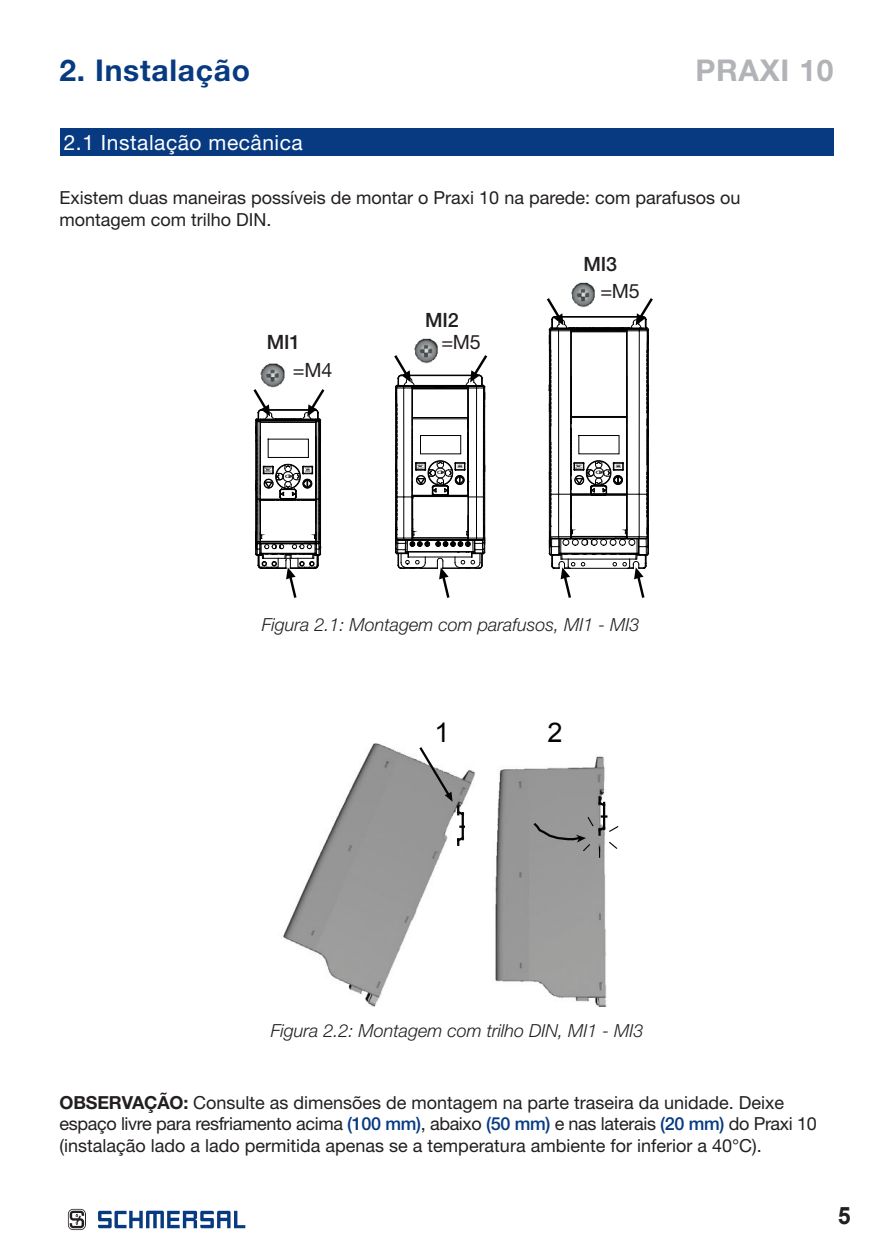
<style>
.page{position:relative;width:893px;height:1259px;background:#fff}
.page>*{position:absolute;margin:0;border:0;box-sizing:border-box;transform-origin:0 0}
.t1{font:700 30px "Helvetica Neue LT Std";letter-spacing:.025em;color:#083a82}
.t2{font:700 30px "Helvetica Neue LT Std";letter-spacing:.025em;color:#b2b3b7}
.t3{font:27px "Arial";color:#040503}
.t4{font:700 24px "Arial";color:#231f20}
.t5{font:21px "Helvetica Neue LT Std";letter-spacing:.025em;color:#fff}
.t6{font:500 19.8px "Helvetica Neue LT Std";letter-spacing:-.01em;color:#231f20}
.t7{font:19.8px "Helvetica Neue LT Std";color:#231f20}
.t8{font:18px/21.6px "Helvetica Neue LT Std";color:#231f20}
.t9{font:italic 300 18px "Helvetica Neue LT Std";color:#231f20}
.t10{font:4.5px "Arial";color:#000001;scale:2.03 1}
.s1{font-weight:700}
.s2{font-weight:500;color:#083a82}
</style>
<div class="page">
<svg style="left:68px;top:1209px;width:18px;height:21px"></svg>
<svg style="left:98px;top:1210px;width:147px;height:18px"></svg>
<div style="left:60px;top:128px;width:773px;height:27px;background:#083a82"></div>
<img style="left:571px;top:282px;width:24px;height:14px">
<img style="left:260px;top:363px;width:25px;height:24px">
<img style="left:414px;top:338px;width:24px;height:15px">
<svg style="left:253px;top:387px;width:72px;height:211px"></svg>
<div style="left:268px;top:439px;width:41px;height:19px;border:1px solid #000001"></div>
<svg style="left:394px;top:353px;width:94px;height:245px"></svg>
<div style="left:420px;top:435px;width:41px;height:19px;border:1px solid #000001"></div>
<svg style="left:547px;top:296px;width:106px;height:302px"></svg>
<div style="left:579px;top:435px;width:40px;height:19px;border:1px solid #000001"></div>
<img style="left:495px;top:756px;width:112px;height:250px">
<img style="left:283px;top:743px;width:192px;height:263px">
<svg style="left:596px;top:797px;width:11px;height:11px"></svg>
<hr style="left:603px;top:803px;width:2px;height:26px;background:#040503">
<hr style="left:462px;top:813px;width:2px;height:26px;background:#040503">
<svg style="left:455px;top:835px;width:11px;height:10px"></svg>
<svg style="left:418px;top:745px;width:48px;height:72px"></svg>
<svg style="left:532px;top:815px;width:87px;height:42px"></svg>
<h1 class="t1" style="left:60px;top:59px;width:192px">2. Instalação</h1>
<h1 class="t2" style="left:695px;top:59px;width:140px">PRAXI 10</h1>
<p class="t5" style="left:64px;top:134px;width:241px">2.1 Instalação mecânica</p>
<p class="t8" style="left:60px;top:189px;width:682px">Existem duas maneiras possíveis de montar o Praxi 10 na parede: com parafusos ou montagem com trilho DIN.</p>
<p class="t6" style="left:583px;top:257px;width:35px">MI3</p>
<p class="t6" style="left:267px;top:335px;width:35px">MI1</p>
<p class="t7" style="left:293px;top:362px;width:41px">=M4</p>
<p class="t10" style="left:285px;top:475px;width:6px">OK</p>
<p class="t6" style="left:425px;top:312px;width:35px">MI2</p>
<p class="t7" style="left:441px;top:335px;width:41px">=M5</p>
<p class="t7" style="left:600px;top:284px;width:41px">=M5</p>
<p class="t10" style="left:437px;top:471px;width:6px">OK</p>
<p class="t10" style="left:595px;top:471px;width:6px">OK</p>
<p class="t9" style="left:262px;top:618px;width:379px">Figura 2.1: Montagem com parafusos, MI1 - MI3</p>
<h2 class="t3" style="left:434px;top:717px;width:17px">1</h2>
<h2 class="t3" style="left:548px;top:717px;width:17px">2</h2>
<p class="t9" style="left:271px;top:1024px;width:374px">Figura 2.2: Montagem com trilho DIN, MI1 - MI3</p>
<p class="t8" style="left:60px;top:1093px;width:759px"><span class="s1">OBSERVAÇÃO:</span> Consulte as dimensões de montagem na parte traseira da unidade. Deixe espaço livre para resfriamento acima <span class="s2">(100 mm)</span>, abaixo <span class="s2">(50 mm)</span> e nas laterais <span class="s2">(20 mm)</span> do Praxi 10 (instalação lado a lado permitida apenas se a temperatura ambiente for inferior a 40°C).</p>
<h3 class="t4" style="left:838px;top:1202px;width:14px">5</h3>
</div>
